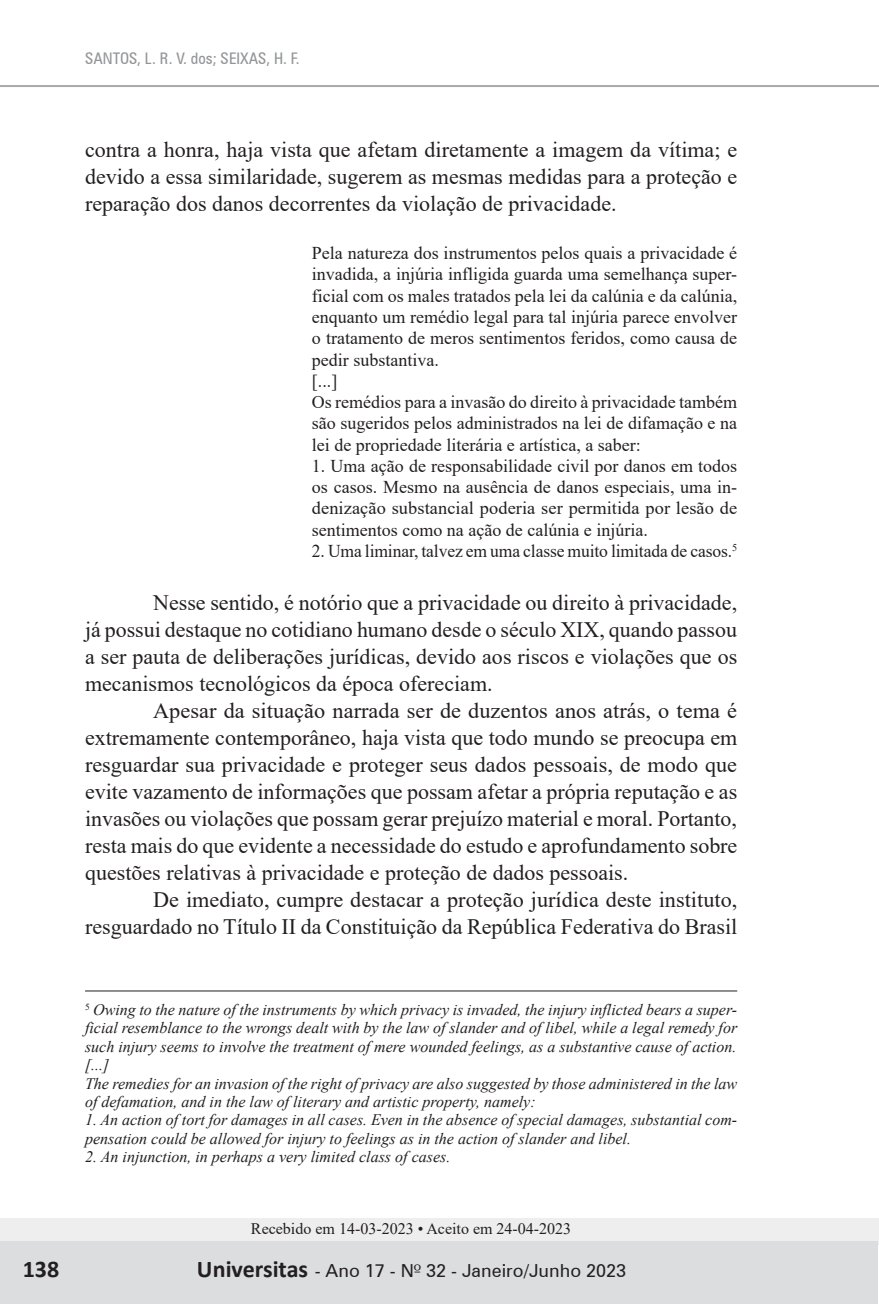
<style>
.page{position:relative;width:879px;height:1304px;background:#fff}
.page>*{position:absolute;margin:0;border:0;box-sizing:border-box;transform-origin:0 0}
.t1{font:700 24px "Calibri";color:#231f20}
.t2{font:22px/27px "Times New Roman";color:#231f20;text-align:justify}
.t3{font:18px/21.2px "Times New Roman";color:#231f20}
.t4{font:18px "Zurich BT";color:#231f20}
.t5{font:italic 16px/18.4px "Times New Roman";color:#231f20}
.t6{font:16px "Times New Roman";color:#231f20}
.t7{font:condensed 16px "Zurich BT";color:#939598}
.s1{font-family:"Calibri";font-weight:700;font-size:24px}
.s2{font-family:"Zapf Humanist 601 BT"}
</style>
<div class="page">
<div style="left:0;top:1218px;width:878px;height:27px;background:#eeeeef"></div>
<div style="left:0;top:1242px;width:878px;height:62px;background:#dcdddf"></div>
<hr style="left:0;top:85px;width:879px;height:2px;background:#a8a9ad">
<hr style="left:85px;top:990px;width:652px;height:1px;background:#231f20">
<p class="t7" style="left:85px;top:48px;width:216px">SANTOS, L. R. V. dos; SEIXAS, H. F.</p>
<p class="t2" style="left:85px;top:135px;width:654px">contra a honra, haja vista que afetam diretamente a imagem da vítima; e devido a essa similaridade, sugerem as mesmas medidas para a proteção e reparação dos danos decorrentes da violação de privacidade.</p>
<p class="t3" style="left:312px;top:242px;width:427px">Pela natureza dos instrumentos pelos quais a privacidade é invadida, a injúria infligida guarda uma semelhança super&shy;ficial com os males tratados pela lei da calúnia e da calúnia, enquanto um remédio legal para tal injúria parece envolver o tratamento de meros sentimentos feridos, como causa de pedir substantiva.<br>[...]<br>Os remédios para a invasão do direito à privacidade também são sugeridos pelos administrados na lei de difamação e na lei de propriedade literária e artística, a saber:</p>
<p class="t3" style="left:312px;top:455px;width:427px;text-align:justify">1. Uma ação de responsabilidade civil por danos em todos os casos. Mesmo na ausência de danos especiais, uma in&shy;denização substancial poderia ser permitida por lesão de sentimentos como na ação de calúnia e injúria.</p>
<p class="t3" style="left:312px;top:540px;width:427px">2. Uma liminar, talvez em uma classe muito limitada de casos.<sup>5</sup></p>
<p class="t2" style="left:85px;top:589px;width:653px;text-indent:68px">Nesse sentido, é notório que a privacidade ou direito à privacidade, já possui destaque no cotidiano humano desde o século XIX, quando passou a ser pauta de deliberações jurídicas, devido aos riscos e violações que os mecanismos tecnológicos da época ofereciam.</p>
<p class="t2" style="left:85px;top:697px;width:654px;text-indent:68px">Apesar da situação narrada ser de duzentos anos atrás, o tema é extremamente contemporâneo, haja vista que todo mundo se preocupa em resguardar sua privacidade e proteger seus dados pessoais, de modo que evite vazamento de informações que possam afetar a própria reputação e as invasões ou violações que possam gerar prejuízo material e moral. Portanto, resta mais do que evidente a necessidade do estudo e aprofundamento sobre questões relativas à privacidade e proteção de dados pessoais.</p>
<p class="t2" style="left:85px;top:886px;width:654px;text-align:right">De imediato, cumpre destacar a proteção jurídica deste instituto, resguardado no Título II da Constituição da República Federativa do Brasil</p>
<p class="t5" style="left:85px;top:1000px;width:654px"><sup>5</sup> Owing to the nature of the instruments by which privacy is invaded, the injury inflicted bears a super&shy;ficial resemblance to the wrongs dealt with by the law of slander and of libel, while a legal remedy for such injury seems to involve the treatment of mere wounded feelings, as a substantive cause of action. [...]<br>The remedies for an invasion of the right of privacy are also suggested by those administered in the law of defamation, and in the law of literary and artistic property, namely:</p>
<p class="t5" style="left:85px;top:1110px;width:654px">1. An action of tort for damages in all cases. Even in the absence of special damages, substantial com&shy;pensation could be allowed for injury to feelings as in the action of slander and libel.</p>
<p class="t5" style="left:85px;top:1147px;width:367px">2. An injunction, in perhaps a very limited class of cases.</p>
<p class="t6" style="left:251px;top:1218px;width:322px">Recebido em 14-03-2023 • Aceito em 24-04-2023</p>
<p class="t1" style="left:23px;top:1252px;width:38px">138</p>
<p class="t4" style="left:197px;top:1260px;width:431px"><span class="s1">Universitas</span> - Ano 17 - N<span class="s2">º</span> 32 - Janeiro/Junho 2023</p>
</div>
